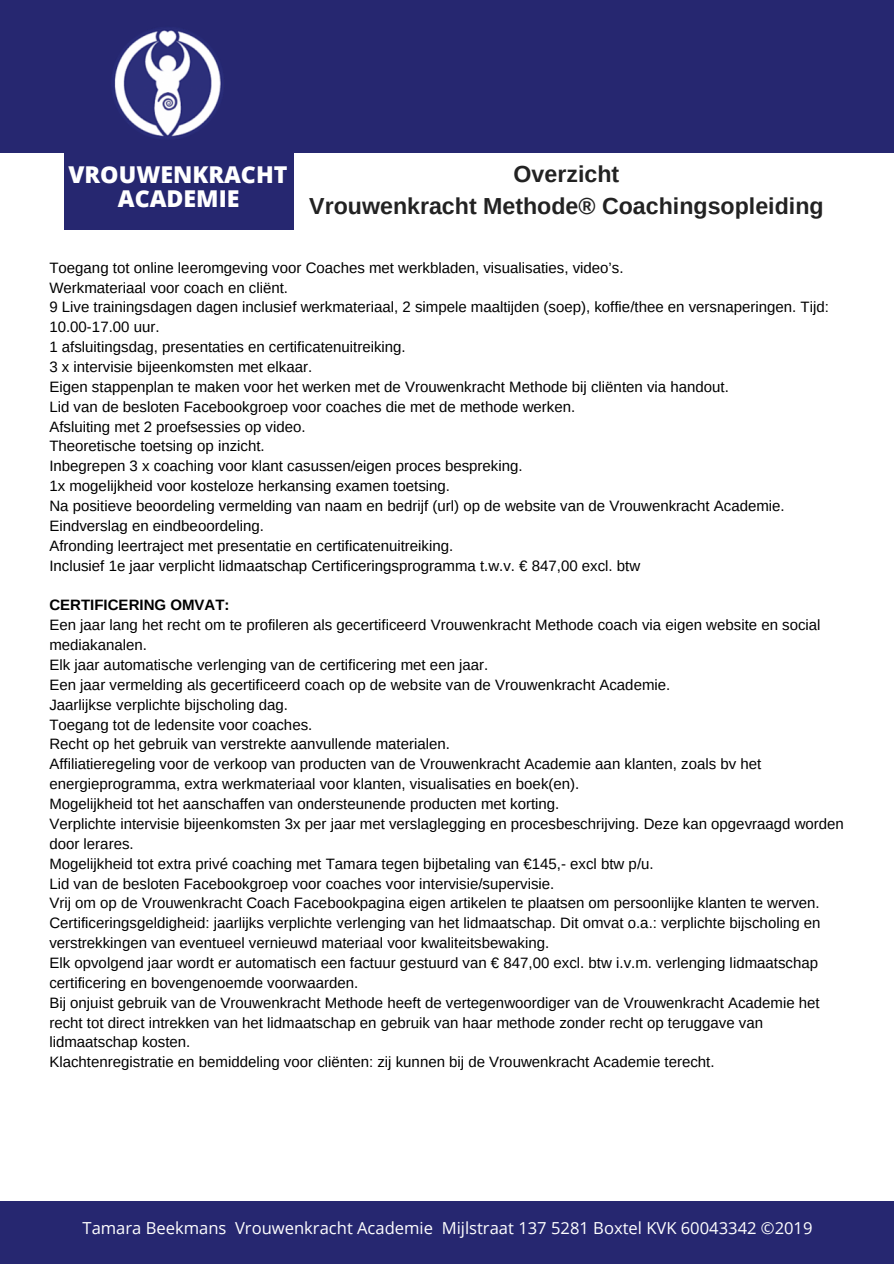
<style>
.page{position:relative;width:894px;height:1264px;background:#fff}
.page>*{position:absolute;margin:0;border:0;box-sizing:border-box;transform-origin:0 0}
.t1{font:700 23.25px/31.5px "Arimo";color:#222;text-align:center}
.t2{font:800 23.25px/23.7px "Open Sans";color:#fff;text-align:center}
.t3{font:16.5px "Open Sans";color:#fff}
.t4{font:15px/19.8px "Arimo";color:#000}
.t5{font:700 15px "Arimo";color:#000}
</style>
<div class="page">
<div style="left:0;top:0;width:893px;height:153px;background:#262770"></div>
<div style="left:64px;top:0;width:229px;height:230px;background:#262770"></div>
<div style="left:0;top:1201px;width:893px;height:62px;background:#262770"></div>
<img style="left:114px;top:30px;width:180px;height:179px">
<h1 class="t2" style="left:68px;top:162px;width:220px">VROUWENKRACHT<br>ACADEMIE</h1>
<h1 class="t1" style="left:309px;top:159px;width:515px">Overzicht<br>Vrouwenkracht Methode® Coachingsopleiding</h1>
<p class="t4" style="left:49px;top:257px;width:780px">Toegang tot online leeromgeving voor Coaches met werkbladen, visualisaties, video’s.<br>Werkmateriaal voor coach en cliënt.<br>9 Live trainingsdagen dagen inclusief werkmateriaal, 2 simpele maaltijden (soep), koffie/thee en versnaperingen. Tijd:<br>10.00-17.00 uur.<br>1 afsluitingsdag, presentaties en certificatenuitreiking.<br>3 x intervisie bijeenkomsten met elkaar.<br>Eigen stappenplan te maken voor het werken met de Vrouwenkracht Methode bij cliënten via handout.<br>Lid van de besloten Facebookgroep voor coaches die met de methode werken.<br>Afsluiting met 2 proefsessies op video.<br>Theoretische toetsing op inzicht.<br>Inbegrepen 3 x coaching voor klant casussen/eigen proces bespreking.<br>1x mogelijkheid voor kosteloze herkansing examen toetsing.<br>Na positieve beoordeling vermelding van naam en bedrijf (url) op de website van de Vrouwenkracht Academie.<br>Eindverslag en eindbeoordeling.<br>Afronding leertraject met presentatie en certificatenuitreiking.<br>Inclusief 1e jaar verplicht lidmaatschap Certificeringsprogramma t.w.v. € 847,00 excl. btw</p>
<p class="t5" style="left:49px;top:597px;width:182px">CERTIFICERING OMVAT:</p>
<p class="t4" style="left:49px;top:615px;width:795px">Een jaar lang het recht om te profileren als gecertificeerd Vrouwenkracht Methode coach via eigen website en social mediakanalen.<br>Elk jaar automatische verlenging van de certificering met een jaar.<br>Een jaar vermelding als gecertificeerd coach op de website van de Vrouwenkracht Academie.<br>Jaarlijkse verplichte bijscholing dag.<br>Toegang tot de ledensite voor coaches.<br>Recht op het gebruik van verstrekte aanvullende materialen.<br>Affiliatieregeling voor de verkoop van producten van de Vrouwenkracht Academie aan klanten, zoals bv het energieprogramma, extra werkmateriaal voor klanten, visualisaties en boek(en).<br>Mogelijkheid tot het aanschaffen van ondersteunende producten met korting.<br>Verplichte intervisie bijeenkomsten 3x per jaar met verslaglegging en procesbeschrijving. Deze kan opgevraagd worden door lerares.<br>Mogelijkheid tot extra privé coaching met Tamara tegen bijbetaling van €145,- excl btw p/u.<br>Lid van de besloten Facebookgroep voor coaches voor intervisie/supervisie.<br>Vrij om op de Vrouwenkracht Coach Facebookpagina eigen artikelen te plaatsen om persoonlijke klanten te werven.<br>Certificeringsgeldigheid: jaarlijks verplichte verlenging van het lidmaatschap. Dit omvat o.a.: verplichte bijscholing en verstrekkingen van eventueel vernieuwd materiaal voor kwaliteitsbewaking.<br>Elk opvolgend jaar wordt er automatisch een factuur gestuurd van € 847,00 excl. btw i.v.m. verlenging lidmaatschap certificering en bovengenoemde voorwaarden.<br>Bij onjuist gebruik van de Vrouwenkracht Methode heeft de vertegenwoordiger van de Vrouwenkracht Academie het recht tot direct intrekken van het lidmaatschap en gebruik van haar methode zonder recht op teruggave van lidmaatschap kosten.<br>Klachtenregistratie en bemiddeling voor cliënten: zij kunnen bij de Vrouwenkracht Academie terecht.</p>
<p class="t3" style="left:82px;top:1216px;width:731px">Tamara Beekmans Vrouwenkracht Academie Mijlstraat 137 5281 Boxtel KVK 60043342 ©2019</p>
</div>
